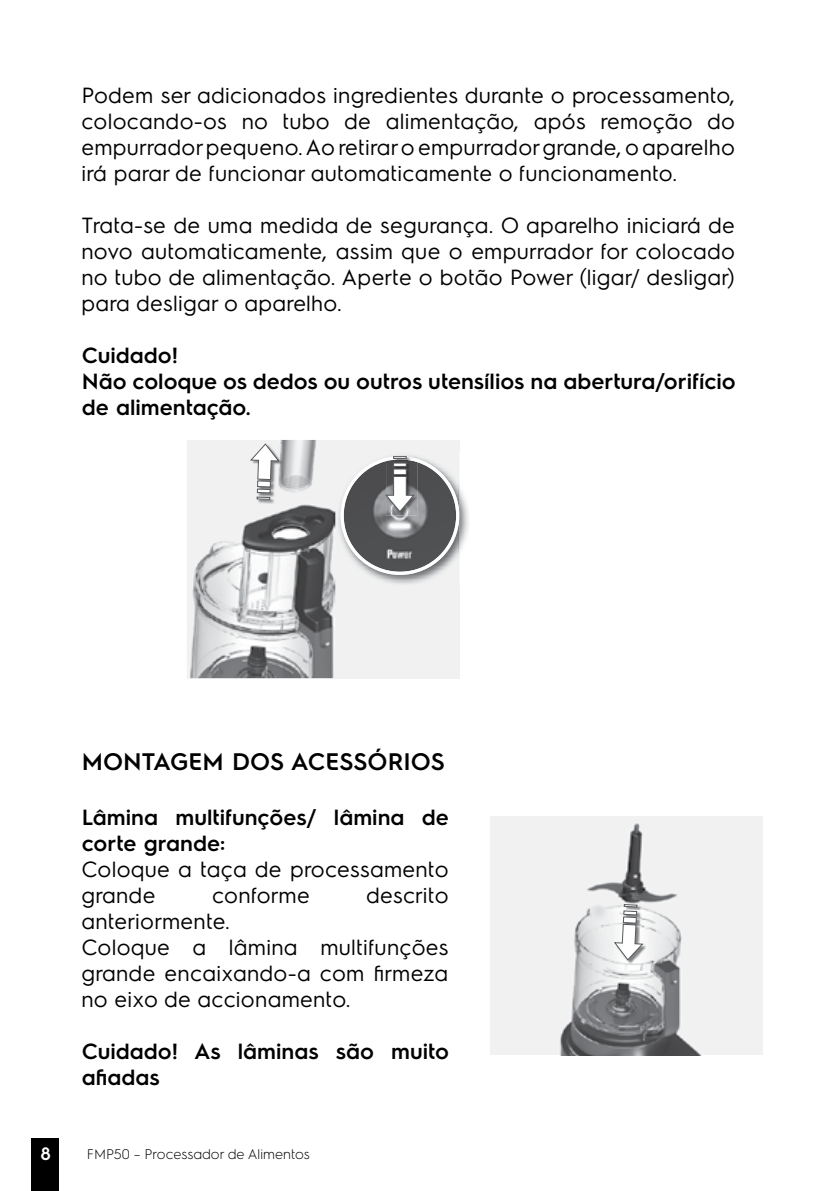
<style>
.page{position:relative;width:840px;height:1191px;background:#fff}
.page>*{position:absolute;margin:0;border:0;box-sizing:border-box;transform-origin:0 0}
.t1{font:600 24px "Electrolux Sans";color:#000}
.t2{font:22px/26px "Electrolux Sans";color:#000;text-align:justify}
.t3{font:600 22px/26px "Electrolux Sans";color:#000}
.t4{font:600 18px "Electrolux Sans";color:#fff}
.t5{font:300 14px "Electrolux Sans";color:#000}
</style>
<div class="page">
<div style="left:31px;top:1137px;width:28px;height:54px;background:#000"></div>
<div style="left:187px;top:440px;width:272px;height:238px;background:#f1f1f2"></div>
<img style="left:190px;top:440px;width:145px;height:238px">
<img style="left:339px;top:455px;width:130px;height:129px">
<svg style="left:340px;top:456px;width:119px;height:119px"></svg>
<img style="left:251px;top:444px;width:31px;height:59px">
<svg style="left:249px;top:443px;width:31px;height:57px"></svg>
<div style="left:490px;top:816px;width:272px;height:238px;background:#f1f1f2"></div>
<img style="left:498px;top:823px;width:250px;height:232px">
<img style="left:614px;top:905px;width:31px;height:59px">
<svg style="left:613px;top:903px;width:30px;height:58px"></svg>
<p class="t2" style="left:82px;top:81px;width:655px">Podem ser adicionados ingredientes durante o processamento, colocando-os no tubo de alimentação, após remoção do empurrador pequeno. Ao retirar o empurrador grande, o aparelho irá parar de funcionar automaticamente o funcionamento.</p>
<p class="t2" style="left:82px;top:211px;width:655px">Trata-se de uma medida de segurança. O aparelho iniciará de novo automaticamente, assim que o empurrador for colocado no tubo de alimentação. Aperte o botão Power (ligar/ desligar) para desligar o aparelho.</p>
<p class="t3" style="left:82px;top:341px;width:655px">Cuidado!<br>Não coloque os dedos ou outros utensílios na abertura/orifício de alimentação.</p>
<p class="t1" style="left:82px;top:745px;width:364px">MONTAGEM DOS ACESSÓRIOS</p>
<p class="t3" style="left:82px;top:802px;width:368px">Lâmina multifunções/ lâmina de corte grande:</p>
<p class="t2" style="left:82px;top:854px;width:369px">Coloque a taça de processamento grande</p>
<p class="t2" style="left:212px;top:880px;width:99px">conforme</p>
<p class="t2" style="left:366px;top:880px;width:84px">descrito</p>
<p class="t2" style="left:82px;top:906px;width:369px;text-align:left">anteriormente.<br>Coloque a lâmina multifunções grande encaixando-a com firmeza no eixo de accionamento.</p>
<p class="t3" style="left:82px;top:1036px;width:369px">Cuidado! As lâminas são muito afiadas</p>
<p class="t4" style="left:41px;top:1141px;width:12px">8</p>
<p class="t5" style="left:87px;top:1144px;width:224px">FMP50 – Processador de Alimentos</p>
</div>
